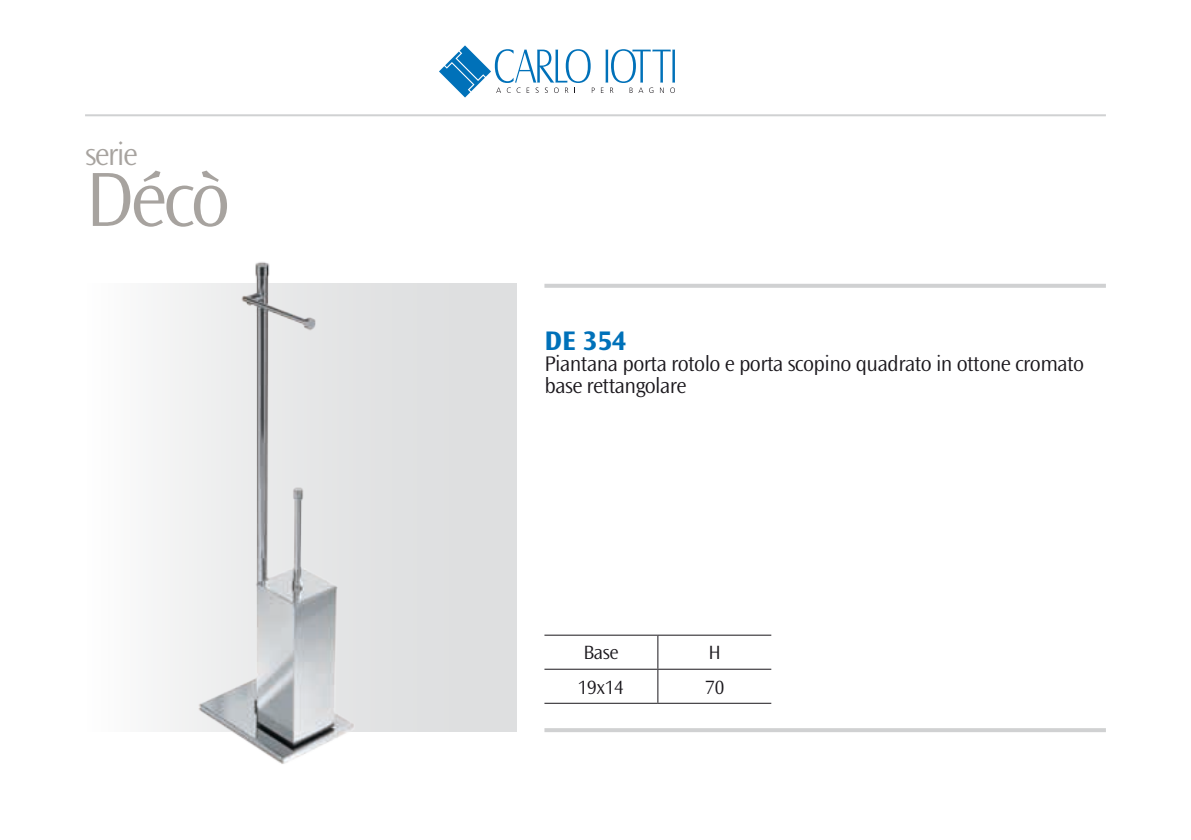
<style>
.page{position:relative;width:1191px;height:840px;background:#fff}
.page>*{position:absolute;margin:0;border:0;box-sizing:border-box;transform-origin:0 0}
.t1{font:300 80px "Ocean Sans Std";color:#a7a39f}
.t2{font:300 32px "Ocean Sans Std";letter-spacing:-.05em;color:#a7a39f}
.t3{font:700 28px "Ocean Sans Std";color:#0071b9}
.t4{font:300 22px/21.6px "Ocean Sans Std";letter-spacing:-.025em;color:#1a171c}
.t5{font:300 20px "Ocean Sans Std";color:#1a171c}
</style>
<div class="page">
<svg style="left:160px;top:283px;width:356px;height:448px;background:#e1e2e3"></svg>
<svg style="left:544px;top:283px;width:562px;height:4px;fill:#d0d1d2"></svg>
<hr style="left:544px;top:728px;width:562px;height:3px;background:#d0d1d2">
<hr style="left:85px;top:114px;width:1021px;height:2px;background:#d0d1d2">
<svg style="left:439px;top:45px;width:156px;height:52px"></svg>
<svg style="left:601px;top:49px;width:74px;height:44px"></svg>
<hr style="left:544px;top:634px;width:114px;height:1px;background:#1a171c">
<hr style="left:658px;top:634px;width:113px;height:1px;background:#1a171c">
<hr style="left:544px;top:668px;width:114px;height:1px;background:#1a171c">
<hr style="left:658px;top:668px;width:113px;height:1px;background:#1a171c">
<hr style="left:544px;top:702px;width:114px;height:1px;background:#1a171c">
<hr style="left:658px;top:702px;width:113px;height:1px;background:#1a171c">
<hr style="left:657px;top:635px;width:1px;height:33px;background:#1a171c">
<hr style="left:657px;top:669px;width:1px;height:33px;background:#1a171c">
<img style="left:178px;top:262px;width:192px;height:502px">
<h2 class="t2" style="left:85px;top:137px;width:54px">serie</h2>
<h1 class="t1" style="left:85px;top:155px;width:147px">Décò</h1>
<p class="t3" style="left:544px;top:324px;width:84px">DE 354</p>
<p class="t4" style="left:544px;top:353px;width:541px">Piantana porta rotolo e porta scopino quadrato in ottone cromato base rettangolare</p>
<p class="t5" style="left:583px;top:641px;width:37px">Base</p>
<p class="t5" style="left:708px;top:641px;width:14px">H</p>
<p class="t5" style="left:577px;top:675px;width:48px">19x14</p>
<p class="t5" style="left:705px;top:675px;width:21px">70</p>
</div>
